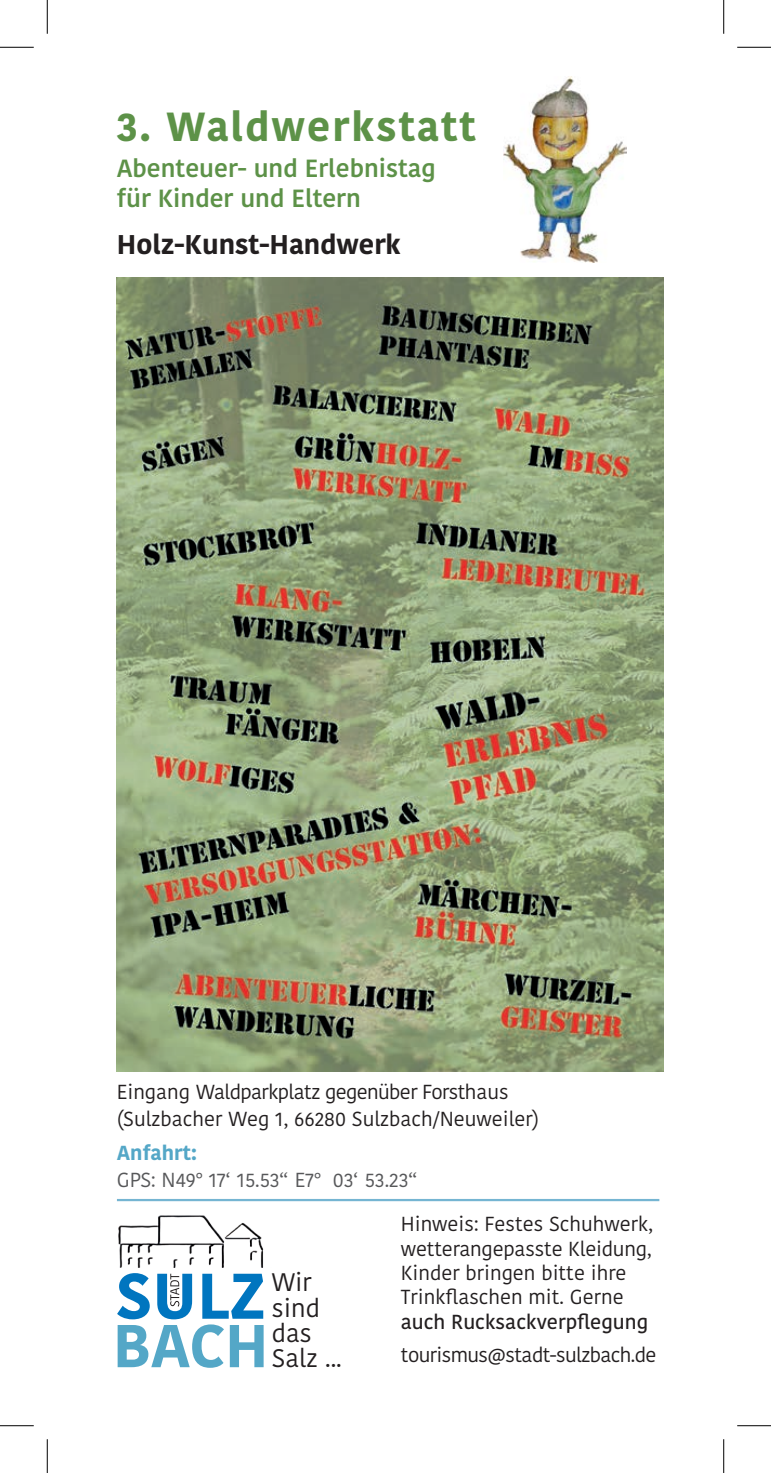
<style>
.page{position:relative;width:771px;height:1473px;background:#fff}
.page>*{position:absolute;margin:0;border:0;box-sizing:border-box;transform-origin:0 0}
.t1{font:700 40.5px "Kohinoor Devanagari";letter-spacing:.05em;color:#5d9248}
.t2{font:700 27px "Kohinoor Devanagari";color:#231f20}
.t3{font:25.2px "Kohinoor Devanagari";color:#231f20}
.t4{font:500 24.75px "Kohinoor Devanagari";color:#5d9248}
.t5{font:20.25px/24.3px "Kohinoor Devanagari";color:#231f20;text-align:justify}
.t6{font:20.25px "Kohinoor Devanagari";letter-spacing:-.03em;color:#231f20}
.t7{font:20.25px "Kohinoor Devanagari";color:#57585a}
.t8{font:600 20.25px "Kohinoor Devanagari";color:#231f20}
.t9{font:700 20.25px "Kohinoor Devanagari";color:#54a7c7}
</style>
<div class="page">
<img style="left:118px;top:1215px;width:146px;height:52px">
<svg style="left:117px;top:1273px;width:146px;height:94px"></svg>
<hr style="left:117px;top:1198px;width:542px;height:2px;background:#75b5d2">
<img style="left:117px;top:277px;width:546px;height:794px">
<img style="left:503px;top:76px;width:124px;height:186px">
<hr style="left:0;top:47px;width:34px;height:1px;background:#000">
<hr style="left:737px;top:47px;width:34px;height:1px;background:#000">
<hr style="left:0;top:1425px;width:34px;height:1px;background:#000">
<hr style="left:737px;top:1425px;width:34px;height:1px;background:#000">
<hr style="left:47px;top:0;width:1px;height:34px;background:#000">
<hr style="left:47px;top:1438px;width:1px;height:34px;background:#000">
<hr style="left:723px;top:0;width:1px;height:34px;background:#000">
<hr style="left:723px;top:1438px;width:1px;height:34px;background:#000">
<p class="t1" style="left:117px;top:103px;width:360px">3. Waldwerkstatt</p>
<p class="t4" style="left:117px;top:154px;width:320px">Abenteuer- und Erlebnistag</p>
<p class="t4" style="left:117px;top:183px;width:245px">für Kinder und Eltern</p>
<p class="t2" style="left:117px;top:229px;width:286px">Holz-Kunst-Handwerk</p>
<p class="t6" style="left:117px;top:1080px;width:393px">Eingang Waldparkplatz gegenüber Forsthaus</p>
<p class="t5" style="left:117px;top:1106px;width:424px">(Sulzbacher Weg 1, 66280 Sulzbach/Neuweiler)</p>
<p class="t9" style="left:117px;top:1140px;width:82px">Anfahrt:</p>
<p class="t7" style="left:117px;top:1167px;width:302px">GPS: N49° 17‘ 15.53“ E7° 03‘ 53.23“</p>
<p class="t3" style="left:272px;top:1267px;width:41px">Wir</p>
<p class="t3" style="left:272px;top:1292px;width:49px">sind</p>
<p class="t3" style="left:272px;top:1318px;width:41px">das</p>
<p class="t3" style="left:272px;top:1343px;width:71px">Salz ...</p>
<p class="t5" style="left:401px;top:1212px;width:254px">Hinweis: Festes Schuhwerk, wetterangepasste Kleidung, Kinder bringen bitte ihre</p>
<p class="t5" style="left:401px;top:1285px;width:224px">Trinkflaschen mit. Gerne</p>
<p class="t8" style="left:401px;top:1309px;width:249px">auch Rucksackverpflegung</p>
<p class="t6" style="left:401px;top:1343px;width:257px">tourismus@stadt-sulzbach.de</p>
</div>
